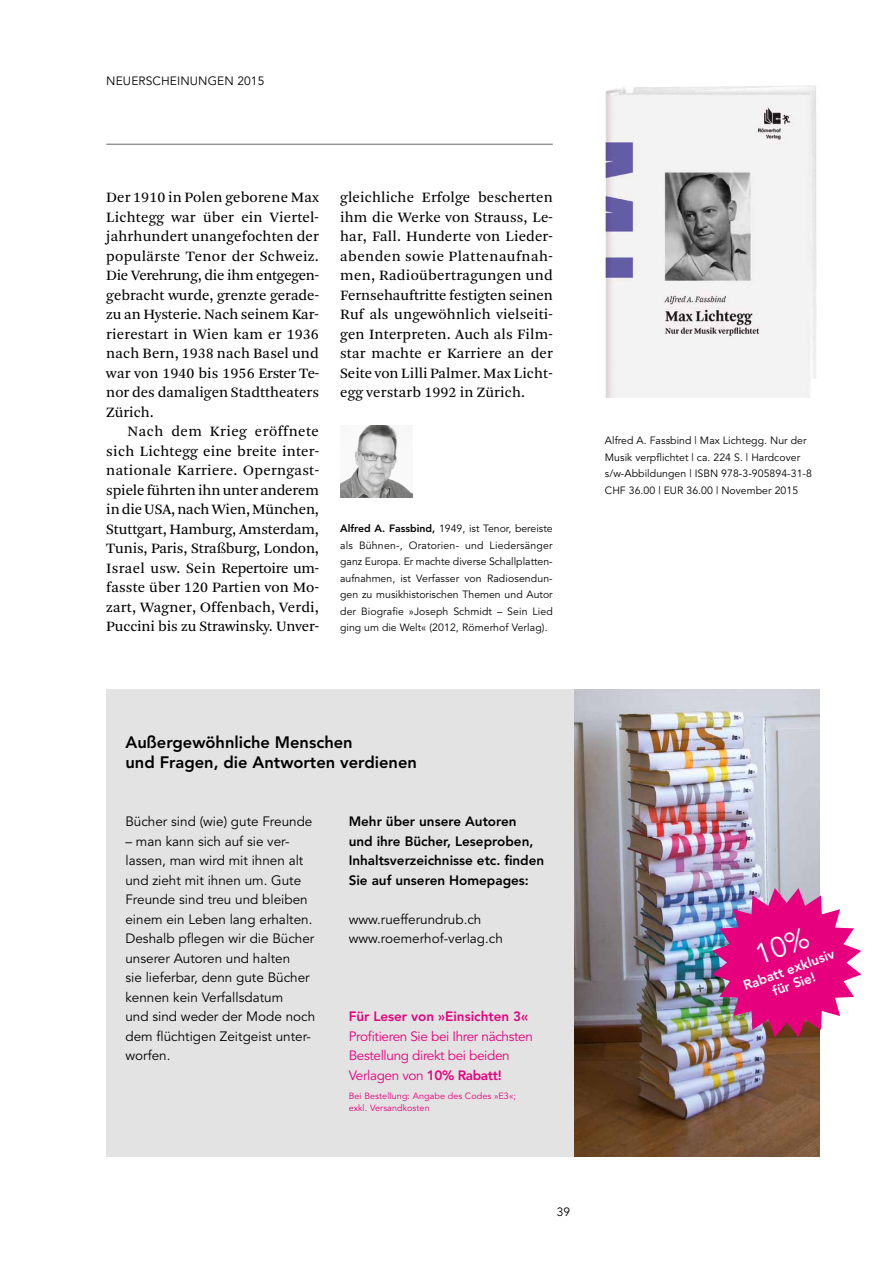
<style>
.page{position:relative;width:893px;height:1263px;background:#fff}
.page>*{position:absolute;margin:0;border:0;box-sizing:border-box;transform-origin:0 0}
.t1{font:800 16.5px/19.5px "Avenir";color:#000}
.t2{font:15px/19.5px "Arnhem Blond";letter-spacing:.01em;color:#000;text-align:justify}
.t3{font:13.5px/19.5px "Avenir";color:#000}
.t4{font:800 13.5px/19.5px "Avenir";color:#000}
.t5{font:13.5px/19.5px "Avenir";letter-spacing:-.025em;color:#e6007d}
.t6{font:800 13.5px "Avenir";color:#e6007d}
.t7{font:800 13.5px/15px "Avenir";color:#fff;text-align:center}
.t8{font:12px "Avenir";letter-spacing:.01em;color:#000}
.t9{font:10.5px/16.5px "Avenir";letter-spacing:.005em;color:#000}
.t10{font:9px/12px "Avenir";letter-spacing:.01em;color:#e6007d}
.s1{font-weight:800}
</style>
<div class="page">
<hr style="left:106px;top:144px;width:447px;height:1px;background:#000">
<img style="left:605px;top:85px;width:212px;height:313px">
<img style="left:340px;top:425px;width:73px;height:73px">
<div style="left:106px;top:690px;width:711px;height:467px;background:#e3e3e3"></div>
<img style="left:574px;top:690px;width:246px;height:467px">
<img style="left:712px;top:888px;width:149px;height:149px">
<p class="t8" style="left:106px;top:74px;width:19px">Neuerscheinungen</p>
<p class="t8" style="left:237px;top:74px;width:29px">2015</p>
<p class="t2" style="left:106px;top:188px;width:214px">Der 1910 in Polen geborene Max Lichtegg war über ein Viertel&shy;jahrhundert unangefochten der populärste Tenor der Schweiz.<br>Die Verehrung, die ihm entgegen&shy;gebracht wurde, grenzte gerade&shy;zu an Hysterie. Nach seinem Kar&shy;rierestart in Wien kam er 1936 nach Bern, 1938 nach Basel und war von 1940 bis 1956 Erster Te&shy;nor des damaligen Stadttheaters Zürich.</p>
<p class="t2" style="left:106px;top:422px;width:214px;text-indent:21px">Nach dem Krieg eröffnete sich Lichtegg eine breite inter&shy;nationale Karriere. Operngast&shy;spiele führten ihn unter anderem in die USA, nach Wien, München, Stuttgart, Hamburg, Amsterdam, Tunis, Paris, Straßburg, London, Israel usw. Sein Repertoire um&shy;fasste über 120 Partien von Mo&shy;zart, Wagner, Offenbach, Verdi, Puccini bis zu Strawinsky. Unver-</p>
<p class="t2" style="left:340px;top:188px;width:214px">gleichliche Erfolge bescherten ihm die Werke von Strauss, Le&shy;har, Fall. Hunderte von Lieder&shy;abenden sowie Plattenaufnah&shy;men, Radioübertragungen und Fernsehauftritte festigten seinen Ruf als ungewöhnlich vielseiti&shy;gen Interpreten. Auch als Film&shy;star machte er Karriere an der Seite von Lilli Palmer. Max Licht&shy;egg verstarb 1992 in Zürich.</p>
<p class="t9" style="left:340px;top:521px;width:214px;text-align:justify"><span class="s1">Alfred A. Fassbind,</span> 1949, ist Tenor, bereiste als Bühnen-, Oratorien- und Liedersänger ganz Europa. Er machte diverse Schallplatten&shy;aufnahmen, ist Verfasser von Radiosendun&shy;gen zu musikhistorischen Themen und Autor der Biografie »Joseph Schmidt – Sein Lied ging um die Welt« (2012, Römerhof Verlag).</p>
<p class="t9" style="left:605px;top:432px;width:209px">Alfred A. Fassbind | Max Lichtegg. Nur der Musik verpflichtet | ca. 224 S. | Hardcover s/w-Abbildungen | ISBN 978-3-905894-31-8<br>CHF 36.00 | EUR 36.00 | November 2015</p>
<p class="t1" style="left:125px;top:733px;width:293px">Außergewöhnliche Menschen<br>und Fragen, die Antworten verdienen</p>
<p class="t3" style="left:125px;top:812px;width:189px">Bücher sind (wie) gute Freunde</p>
<p class="t3" style="left:125px;top:832px;width:191px">– man kann sich auf sie ver&shy;lassen, man wird mit ihnen alt und zieht mit ihnen um. Gute<br>Freunde sind treu und bleiben einem ein Leben lang erhalten.<br>Deshalb pflegen wir die Bücher unserer Autoren und halten<br>sie lieferbar, denn gute Bücher kennen kein Verfallsdatum<br>und sind weder der Mode noch dem flüchtigen Zeitgeist unter&shy;worfen.</p>
<p class="t4" style="left:349px;top:812px;width:197px">Mehr über unsere Autoren<br>und ihre Bücher, Leseproben,<br>Inhaltsverzeichnisse etc. finden<br>Sie auf unseren Homepages:</p>
<p class="t3" style="left:349px;top:910px;width:156px">www.ruefferundrub.ch www.roemerhof-verlag.ch</p>
<p class="t6" style="left:349px;top:1008px;width:181px">Für Leser von »Einsichten 3«</p>
<p class="t5" style="left:349px;top:1026px;width:186px">Profitieren Sie bei Ihrer nächsten<br>Bestellung direkt bei beiden<br>Verlagen von <span class="s1">10% Rabatt!</span></p>
<p class="t10" style="left:349px;top:1090px;width:169px">Bei Bestellung: Angabe des Codes »E3«; exkl. Versandkosten</p>
<p class="t8" style="left:557px;top:1205px;width:15px">39</p>
<p class="t7" style="left:741px;top:979px;width:98px;rotate:-20deg">Rabatt exklusiv für Sie!</p>
</div>
